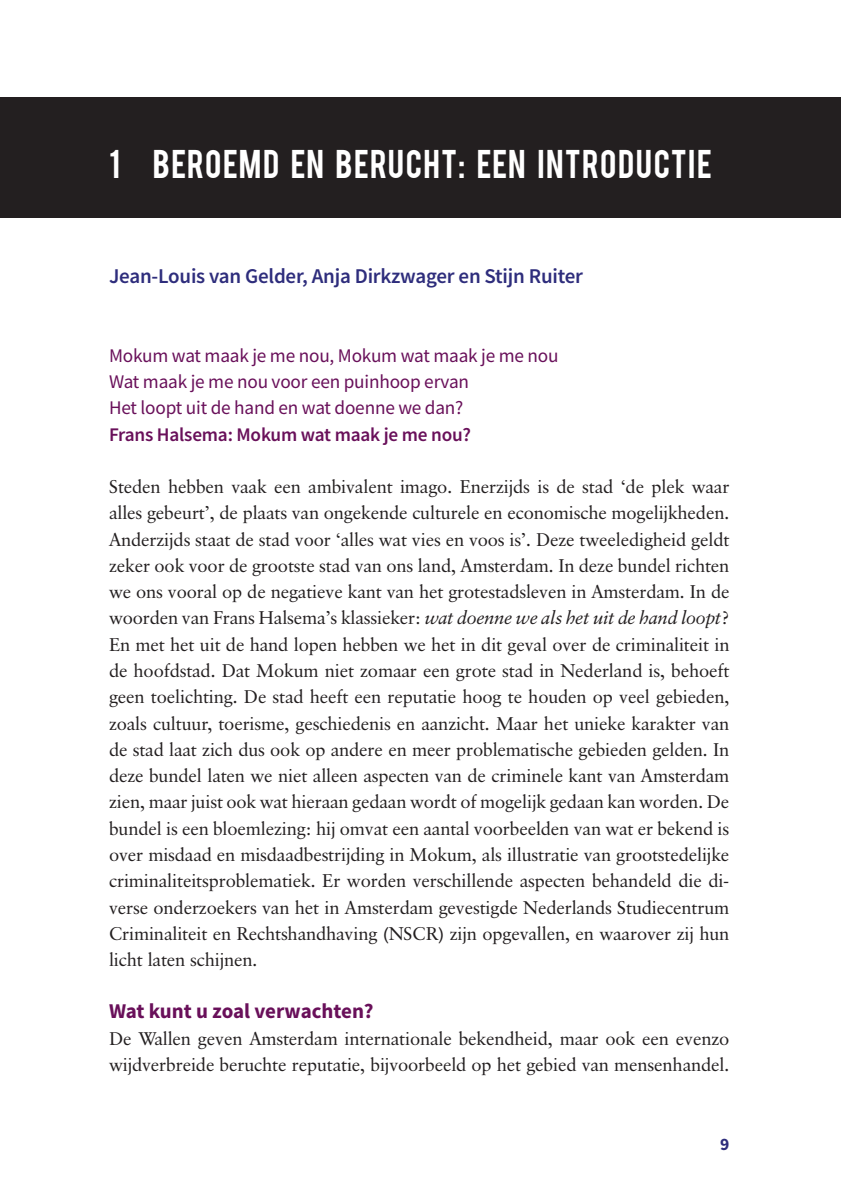
<style>
.page{position:relative;width:841px;height:1190px;background:#fff}
.page>*{position:absolute;margin:0;border:0;box-sizing:border-box;transform-origin:0 0}
.t1{font:31.5px "Bebas";letter-spacing:.04em;color:#fff}
.t2{font:600 21px "Source Sans Pro";letter-spacing:-.01em;color:#2e2d7c}
.t3{font:700 21px "Source Sans Pro";color:#69105a}
.t4{font:19.25px/26.2px "Source Sans Pro";letter-spacing:-.01em;color:#69105a}
.t5{font:600 19.25px "Source Sans Pro";letter-spacing:-.01em;color:#69105a}
.t6{font:18.38px/26.2px "Classical Garamond BT";letter-spacing:-.01em;color:#231f20;text-align:justify}
.t7{font:700 17.5px "Source Sans Pro";color:#2e2d7c}
.s1{font-style:italic}
</style>
<div class="page">
<div style="left:0;top:98px;width:841px;height:120px;background:#231f20"></div>
<h1 class="t1" style="left:109px;top:141px;width:604px">1 BEROEMD EN BERUCHT: EEN INTRODUCTIE</h1>
<p class="t2" style="left:109px;top:262px;width:475px">Jean-Louis van Gelder, Anja Dirkzwager en Stijn Ruiter</p>
<p class="t4" style="left:109px;top:342px;width:451px">Mokum wat maak je me nou, Mokum wat maak je me nou<br>Wat maak je me nou voor een puinhoop ervan<br>Het loopt uit de hand en wat doenne we dan?</p>
<p class="t5" style="left:109px;top:421px;width:363px">Frans Halsema: Mokum wat maak je me nou?</p>
<p class="t6" style="left:109px;top:473px;width:622px">Steden hebben vaak een ambivalent imago. Enerzijds is de stad ‘de plek waar alles gebeurt’, de plaats van ongekende culturele en economische mogelijkheden.<br>Anderzijds staat de stad voor ‘alles wat vies en voos is’. Deze tweeledigheid geldt zeker ook voor de grootste stad van ons land, Amsterdam. In deze bundel richten we ons vooral op de negatieve kant van het grotestadsleven in Amsterdam. In de woorden van Frans Halsema’s klassieker: <span class="s1">wat doenne we als het uit de hand loopt</span>?<br>En met het uit de hand lopen hebben we het in dit geval over de criminaliteit in de hoofdstad. Dat Mokum niet zomaar een grote stad in Nederland is, behoeft geen toelichting. De stad heeft een reputatie hoog te houden op veel gebieden, zoals cultuur, toerisme, geschiedenis en aanzicht. Maar het unieke karakter van de stad laat zich dus ook op andere en meer problematische gebieden gelden. In deze bundel laten we niet alleen aspecten van de criminele kant van Amsterdam zien, maar juist ook wat hieraan gedaan wordt of mogelijk gedaan kan worden. De bundel is een bloemlezing: hij omvat een aantal voorbeelden van wat er bekend is over misdaad en misdaadbestrijding in Mokum, als illustratie van grootstedelijke criminaliteitsproblematiek. Er worden verschillende aspecten behandeld die di&shy;verse onderzoekers van het in Amsterdam gevestigde Nederlands Studiecentrum Criminaliteit en Rechtshandhaving (NSCR) zijn opgevallen, en waarover zij hun licht laten schijnen.</p>
<p class="t3" style="left:109px;top:996px;width:266px">Wat kunt u zoal verwachten?</p>
<p class="t6" style="left:109px;top:1024px;width:622px">De Wallen geven Amsterdam internationale bekendheid, maar ook een evenzo wijdverbreide beruchte reputatie, bijvoorbeeld op het gebied van mensenhandel.</p>
<p class="t7" style="left:720px;top:1131px;width:11px">9</p>
</div>
